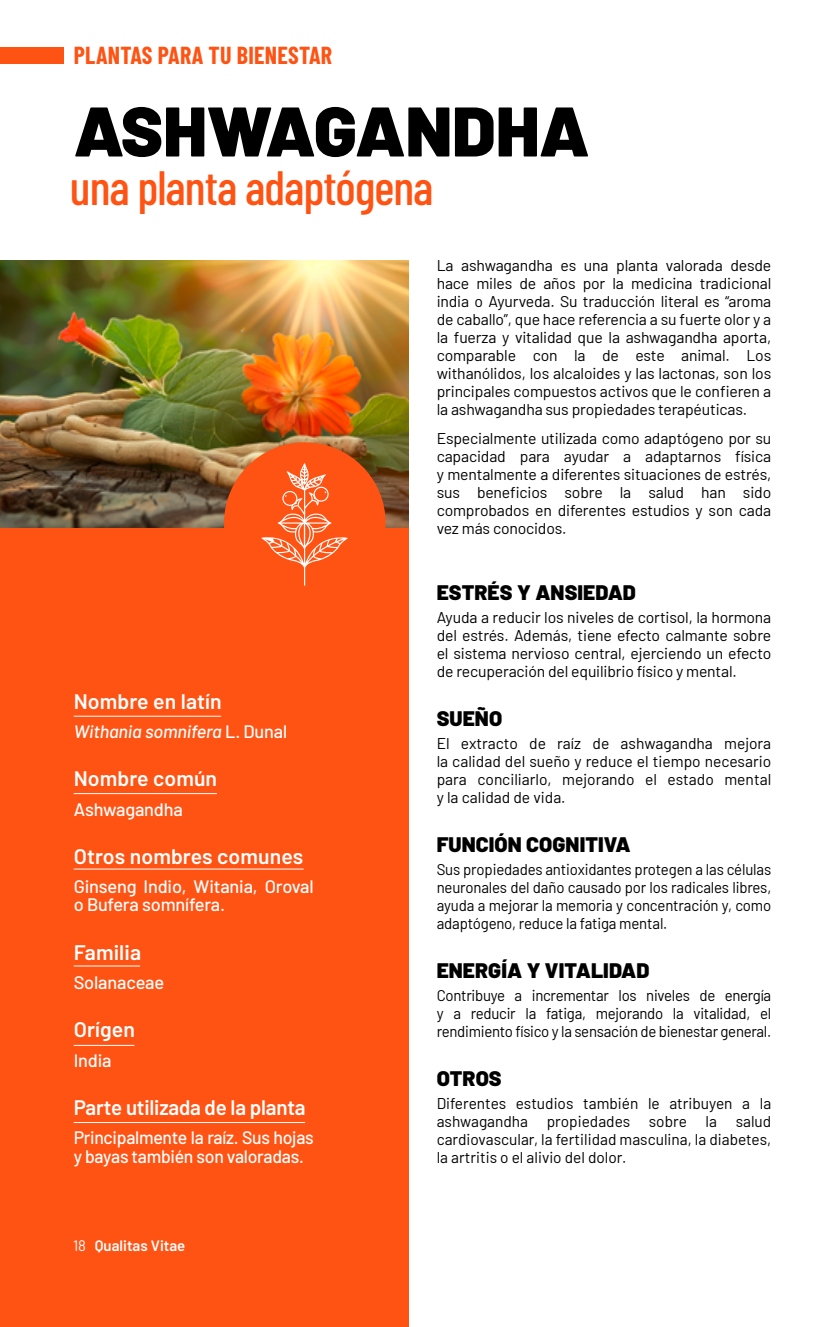
<style>
.page{position:relative;width:828px;height:1327px;background:#fff}
.page>*{position:absolute;margin:0;border:0;box-sizing:border-box;transform-origin:0 0}
.t1{font:900 70px "Barlow";color:#000}
.t2{font:500 48px "Barlow Condensed";letter-spacing:-.02em;color:#ff5313}
.t3{font:700 24px "Barlow Condensed";letter-spacing:.01em;color:#ff5313}
.t4{font:600 21px "Barlow";letter-spacing:.005em;color:#fff}
.t5{font:900 21px "Barlow";letter-spacing:.005em;color:#000}
.t6{font:500 18px/18px "Barlow";letter-spacing:-.015em;color:#fff}
.t7{font:italic 500 18px "Barlow";letter-spacing:-.01em;color:#fff}
.t8{font:15.6px/18px "Barlow";letter-spacing:-.01em;color:#000;text-align:justify}
.t9{font:15.6px/18px "Barlow";letter-spacing:-.01em;color:#000;text-align:justify;scale:.96 1}
.t10{font:600 15px "Barlow";color:#fff}
.s1{font-style:normal}
.s2{font-weight:400}
</style>
<div class="page">
<div style="left:0;top:47px;width:64px;height:16px;background:#ff5313"></div>
<div style="left:0;top:346px;width:408px;height:981px;background:#ff5313"></div>
<img style="left:0;top:261px;width:408px;height:266px">
<div style="left:224px;top:442px;width:162px;height:162px;background:#ff5313;border-radius:50%"></div>
<svg style="left:262px;top:463px;width:85px;height:123px"></svg>
<hr style="left:74px;top:716px;width:147px;height:1px;background:#fff">
<hr style="left:74px;top:793px;width:143px;height:1px;background:#fff">
<hr style="left:74px;top:868px;width:230px;height:1px;background:#fff">
<hr style="left:74px;top:965px;width:66px;height:1px;background:#fff">
<hr style="left:74px;top:1045px;width:60px;height:1px;background:#fff">
<hr style="left:74px;top:1122px;width:231px;height:1px;background:#fff">
<h3 class="t3" style="left:74px;top:38px;width:260px">PLANTAS PARA TU BIENESTAR</h3>
<h1 class="t1" style="left:74px;top:79px;width:517px">ASHWAGANDHA</h1>
<h2 class="t2" style="left:70px;top:157px;width:365px">una planta adaptógena</h2>
<h3 class="t4" style="left:74px;top:688px;width:149px">Nombre en latín</h3>
<p class="t7" style="left:74px;top:718px;width:215px">Withania somnifera <span class="s1">L. DunaI</span></p>
<h3 class="t4" style="left:74px;top:765px;width:145px">Nombre común</h3>
<p class="t6" style="left:74px;top:799px;width:111px">Ashwagandha</p>
<h3 class="t4" style="left:74px;top:843px;width:231px">Otros nombres comunes</h3>
<p class="t6" style="left:74px;top:876px;width:241px">Ginseng Indio, Witania, Oroval o Bufera somnífera.</p>
<h3 class="t4" style="left:74px;top:939px;width:69px">Familia</h3>
<p class="t6" style="left:74px;top:972px;width:92px">Solanaceae</p>
<h3 class="t4" style="left:74px;top:1017px;width:63px">Orígen</h3>
<p class="t6" style="left:74px;top:1050px;width:39px">India</p>
<h3 class="t4" style="left:74px;top:1094px;width:233px">Parte utilizada de la planta</h3>
<p class="t6" style="left:74px;top:1127px;width:241px">Principalmente la raíz. Sus hojas y bayas también son valoradas.</p>
<p class="t10" style="left:73px;top:1236px;width:114px"><span class="s2">18</span> Qualitas Vitae</p>
<p class="t8" style="left:437px;top:255px;width:336px">La ashwagandha es una planta valorada desde hace miles de años por la medicina tradicional india o Ayurveda. Su traducción literal es “aroma de caballo”, que hace referencia a su fuerte olor y a la fuerza y vitalidad que la ashwagandha aporta, comparable con la de este animal. Los withanólidos, los alcaloides y las lactonas, son los principales compuestos activos que le confieren a la ashwagandha sus propiedades terapéuticas.</p>
<p class="t8" style="left:437px;top:428px;width:336px">Especialmente utilizada como adaptógeno por su capacidad para ayudar a adaptarnos física y mentalmente a diferentes situaciones de estrés, sus beneficios sobre la salud han sido comprobados en diferentes estudios y son cada vez más conocidos.</p>
<h3 class="t5" style="left:437px;top:576px;width:201px">ESTRÉS Y ANSIEDAD</h3>
<p class="t8" style="left:437px;top:607px;width:336px">Ayuda a reducir los niveles de cortisol, la hormona del estrés. Además, tiene efecto calmante sobre el sistema nervioso central, ejerciendo un efecto de recuperación del equilibrio físico y mental.</p>
<h3 class="t5" style="left:437px;top:702px;width:67px">SUEÑO</h3>
<p class="t8" style="left:437px;top:733px;width:336px">El extracto de raíz de ashwagandha mejora la calidad del sueño y reduce el tiempo necesario para conciliarlo, mejorando el estado mental y la calidad de vida.</p>
<h3 class="t5" style="left:437px;top:828px;width:195px">FUNCIÓN COGNITIVA</h3>
<p class="t9" style="left:437px;top:859px;width:350px">Sus propiedades antioxidantes protegen a las células neuronales del daño causado por los radicales libres, ayuda a mejorar la memoria y concentración y, como adaptógeno, reduce la fatiga mental.</p>
<h3 class="t5" style="left:437px;top:954px;width:214px">ENERGÍA Y VITALIDAD</h3>
<p class="t9" style="left:437px;top:985px;width:350px">Contribuye a incrementar los niveles de energía y a reducir la fatiga, mejorando la vitalidad, el rendimiento físico y la sensación de bienestar general.</p>
<h3 class="t5" style="left:437px;top:1062px;width:67px">OTROS</h3>
<p class="t8" style="left:437px;top:1093px;width:336px">Diferentes estudios también le atribuyen a la ashwagandha propiedades sobre la salud cardiovascular, la fertilidad masculina, la diabetes, la artritis o el alivio del dolor.</p>
</div>
